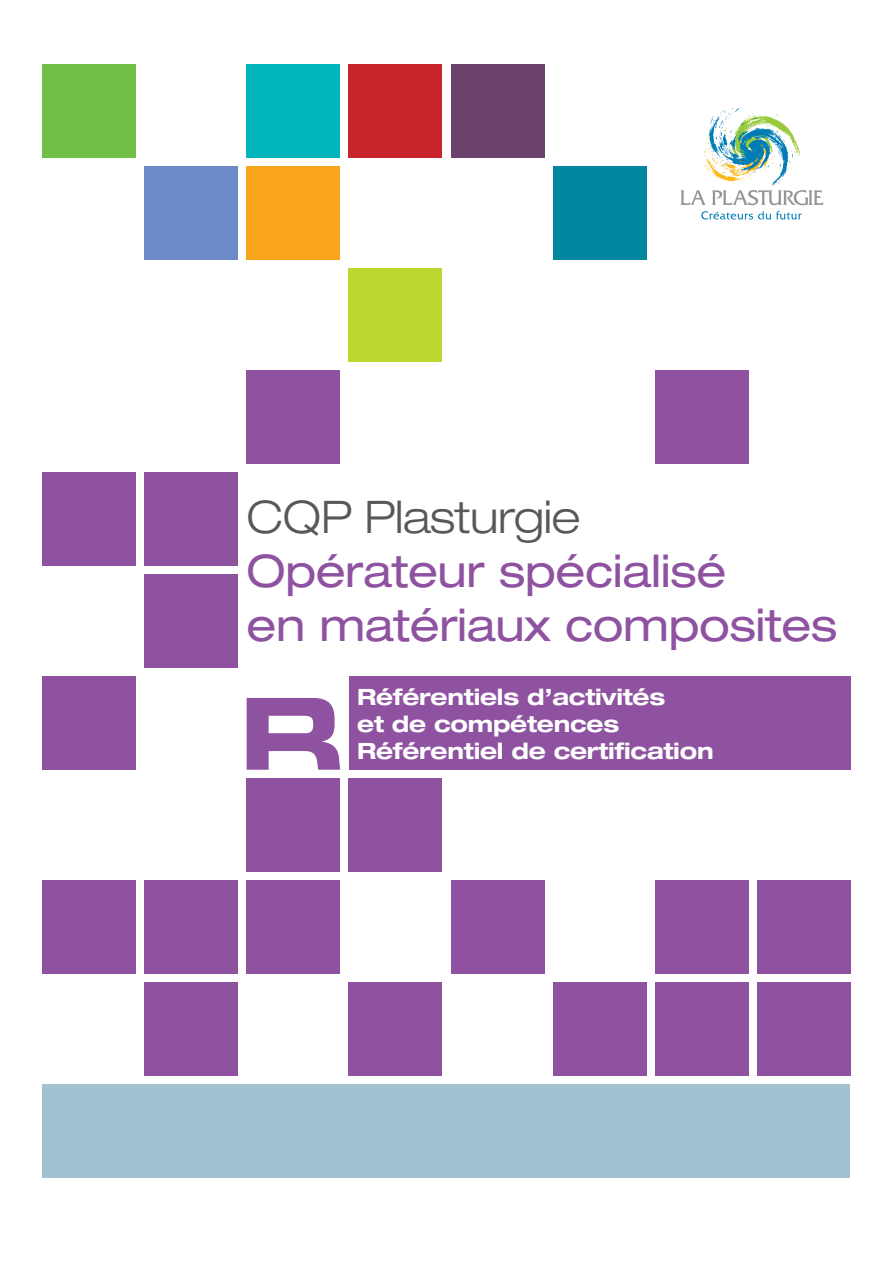
<style>
.page{position:relative;width:893px;height:1263px;background:#fff}
.page>*{position:absolute;margin:0;border:0;box-sizing:border-box;transform-origin:0 0}
.TITRE_2{font:expanded 45px/54px "Helvetica Neue LT";letter-spacing:-.01em;color:#8e52a1}
.TITRE{font:300 expanded 45px "Helvetica Neue LT";letter-spacing:-.01em;color:#57585a}
.TITRE-2{font:700 expanded 22.5px/27px "Helvetica Neue LT";letter-spacing:-.01em;color:#fff}
</style>
<div class="page">
<div style="left:43px;top:880px;width:93px;height:94px;background:#8e52a1"></div>
<div style="left:349px;top:982px;width:93px;height:94px;background:#8e52a1"></div>
<div style="left:145px;top:880px;width:93px;height:94px;background:#8e52a1"></div>
<div style="left:247px;top:880px;width:93px;height:94px;background:#8e52a1"></div>
<div style="left:655px;top:982px;width:93px;height:94px;background:#8e52a1"></div>
<div style="left:757px;top:982px;width:93px;height:94px;background:#8e52a1"></div>
<div style="left:451px;top:880px;width:93px;height:94px;background:#8e52a1"></div>
<div style="left:655px;top:880px;width:93px;height:94px;background:#8e52a1"></div>
<div style="left:145px;top:982px;width:93px;height:94px;background:#8e52a1"></div>
<div style="left:757px;top:880px;width:93px;height:94px;background:#8e52a1"></div>
<div style="left:553px;top:982px;width:93px;height:94px;background:#8e52a1"></div>
<div style="left:43px;top:1084px;width:807px;height:94px;background:#a3c2d1"></div>
<div style="left:43px;top:472px;width:93px;height:94px;background:#8e52a1"></div>
<div style="left:43px;top:676px;width:93px;height:94px;background:#8e52a1"></div>
<div style="left:145px;top:472px;width:93px;height:94px;background:#8e52a1"></div>
<div style="left:145px;top:574px;width:93px;height:94px;background:#8e52a1"></div>
<div style="left:247px;top:370px;width:93px;height:93px;background:#8e52a1"></div>
<div style="left:247px;top:778px;width:93px;height:94px;background:#8e52a1"></div>
<div style="left:349px;top:778px;width:93px;height:94px;background:#8e52a1"></div>
<div style="left:655px;top:370px;width:93px;height:93px;background:#8e52a1"></div>
<div style="left:349px;top:676px;width:501px;height:94px;background:#8e52a1"></div>
<svg style="left:701px;top:211px;width:101px;height:9px"></svg>
<svg style="left:680px;top:190px;width:26px;height:15px"></svg>
<svg style="left:712px;top:190px;width:112px;height:15px"></svg>
<img style="left:704px;top:107px;width:96px;height:79px">
<div style="left:43px;top:64px;width:93px;height:93px;background:#71bf44"></div>
<div style="left:145px;top:166px;width:93px;height:93px;background:#6c8bc6"></div>
<div style="left:247px;top:64px;width:93px;height:93px;background:#00b6bc"></div>
<div style="left:247px;top:166px;width:93px;height:93px;background:#f9a51b"></div>
<div style="left:349px;top:268px;width:93px;height:93px;background:#bed630"></div>
<div style="left:451px;top:64px;width:93px;height:93px;background:#6a426c"></div>
<div style="left:349px;top:64px;width:93px;height:93px;background:#c8242b"></div>
<div style="left:553px;top:166px;width:93px;height:93px;background:#00879f"></div>
<svg style="left:247px;top:698px;width:93px;height:72px"></svg>
<p class="TITRE" style="left:247px;top:490px;width:336px">CQP Plasturgie</p>
<p class="TITRE_2" style="left:247px;top:544px;width:592px">Opérateur spécialisé<br>en matériaux composites</p>
<p class="TITRE-2" style="left:357px;top:683px;width:310px">Référentiels d’activités et de compétences</p>
<p class="TITRE-2" style="left:357px;top:737px;width:358px">Référentiel de certification</p>
</div>
